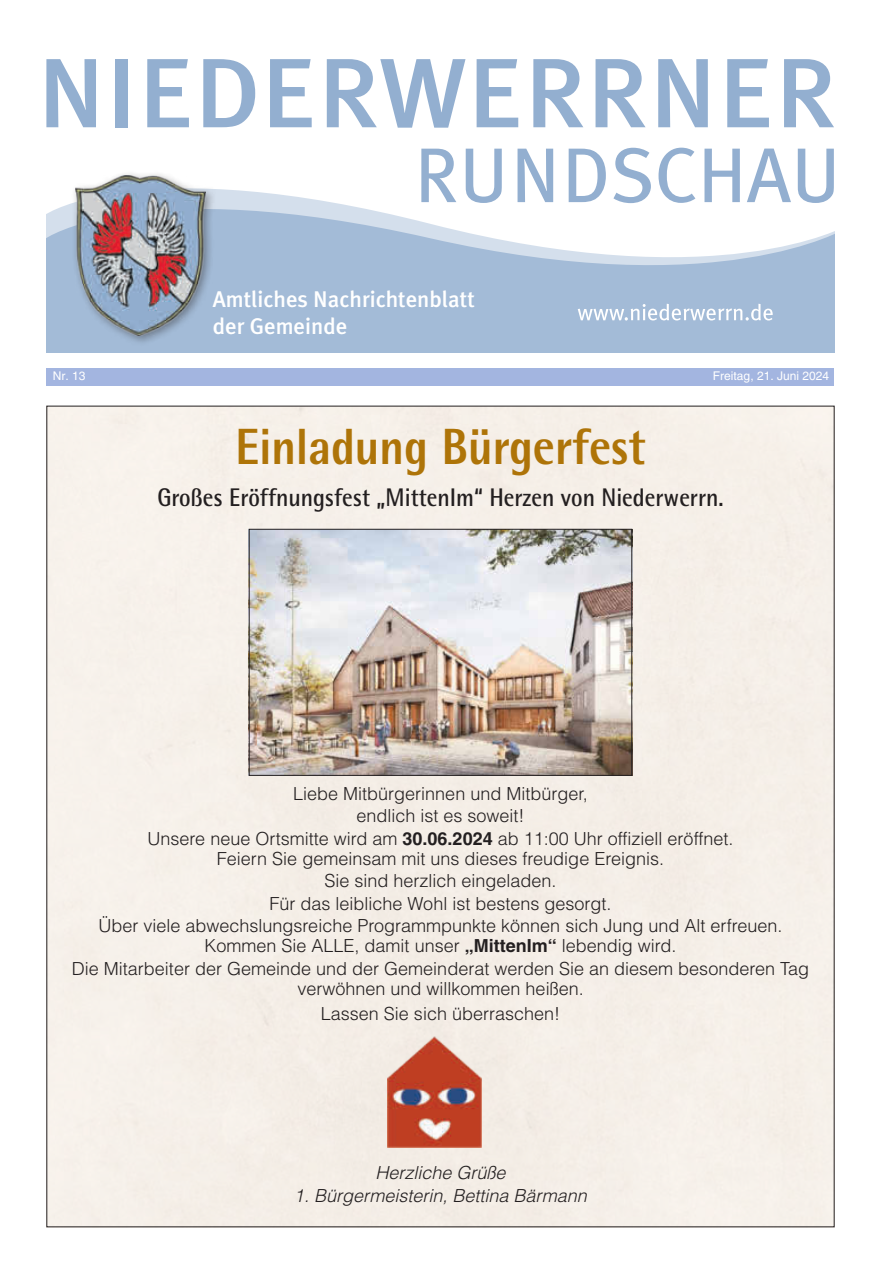
<style>
.page{position:relative;width:881px;height:1263px;background:#fff}
.page>*{position:absolute;margin:0;border:0;box-sizing:border-box;transform-origin:0 0}
.t1{font:500 98.4px "Meta Plus";letter-spacing:.005em;color:#93afd0;scale:1.07 1}
.t2{font:77.55px "Meta Plus";color:#93afd0}
.t3{font:800 51px "Agfa Rotis Semisans";color:#ae7408;scale:.9 1}
.t4{font:700 25.5px "Agfa Rotis Semisans";color:#231f20;scale:.9 1}
.t5{font:500 22.65px/27.2px "Meta Plus";color:#fff}
.t6{font:300 18px/22.4px "Helvetica LT";color:#231f20;text-align:center}
.t7{font:italic 300 18px "Helvetica LT";color:#231f20}
.t8{font:12px "Helvetica LT";color:#fff}
.s1{font-weight:700}
</style>
<div class="page">
<div style="left:47px;top:369px;width:786px;height:17px;background:#a3b5e0"></div>
<svg style="left:47px;top:189px;width:786px;height:164px;fill:#a3bbd7"></svg>
<div style="left:71px;top:170px;width:145px;height:176px;background:#231f20;opacity:.44"></div>
<img style="left:76px;top:175px;width:129px;height:160px">
<svg style="left:577px;top:304px;width:195px;height:17px"></svg>
<div style="left:48px;top:408px;width:784px;height:817px;background:#f5efe8"></div>
<img style="left:251px;top:531px;width:378px;height:243px">
<div style="left:249px;top:529px;width:382px;height:247px;border:1px solid #231f20"></div>
<img style="left:387px;top:1037px;width:94px;height:110px">
<h1 class="t1" style="left:37px;top:36px;width:749px">NiederwerrNer</h1>
<h2 class="t2" style="left:414px;top:130px;width:427px">RUNDSCHAU</h2>
<p class="t5" style="left:213px;top:285px;width:263px">Amtliches Nachrichtenblatt der Gemeinde</p>
<p class="t8" style="left:53px;top:369px;width:34px">Nr. 13</p>
<p class="t8" style="left:712px;top:369px;width:118px">Freitag, 21. Juni 2024</p>
<h3 class="t3" style="left:235px;top:414px;width:456px">Einladung Bürgerfest</h3>
<h3 class="t4" style="left:157px;top:482px;width:630px">Großes Eröffnungsfest „MittenIm“ Herzen von Niederwerrn.</h3>
<p class="t6" style="left:147px;top:782px;width:587px">Liebe Mitbürgerinnen und Mitbürger,<br>endlich ist es soweit!<br>Unsere neue Ortsmitte wird am <span class="s1">30.06.2024</span> ab 11:00 Uhr offiziell eröffnet.</p>
<p class="t6" style="left:98px;top:847px;width:685px">Feiern Sie gemeinsam mit uns dieses freudige Ereignis.<br>Sie sind herzlich eingeladen.<br>Für das leibliche Wohl ist bestens gesorgt.<br>Über viele abwechslungsreiche Programmpunkte können sich Jung und Alt erfreuen.</p>
<p class="t6" style="left:72px;top:934px;width:738px">Kommen Sie ALLE, damit unser <span class="s1">„MittenIm“</span> lebendig wird.<br>Die Mitarbeiter der Gemeinde und der Gemeinderat werden Sie an diesem besonderen Tag</p>
<p class="t6" style="left:297px;top:976px;width:288px;line-height:24.6px">verwöhnen und willkommen heißen.<br>Lassen Sie sich überraschen!</p>
<p class="t7" style="left:375px;top:1161px;width:132px">Herzliche Grüße</p>
<p class="t7" style="left:294px;top:1185px;width:294px">1. Bürgermeisterin, Bettina Bärmann</p>
</div>
